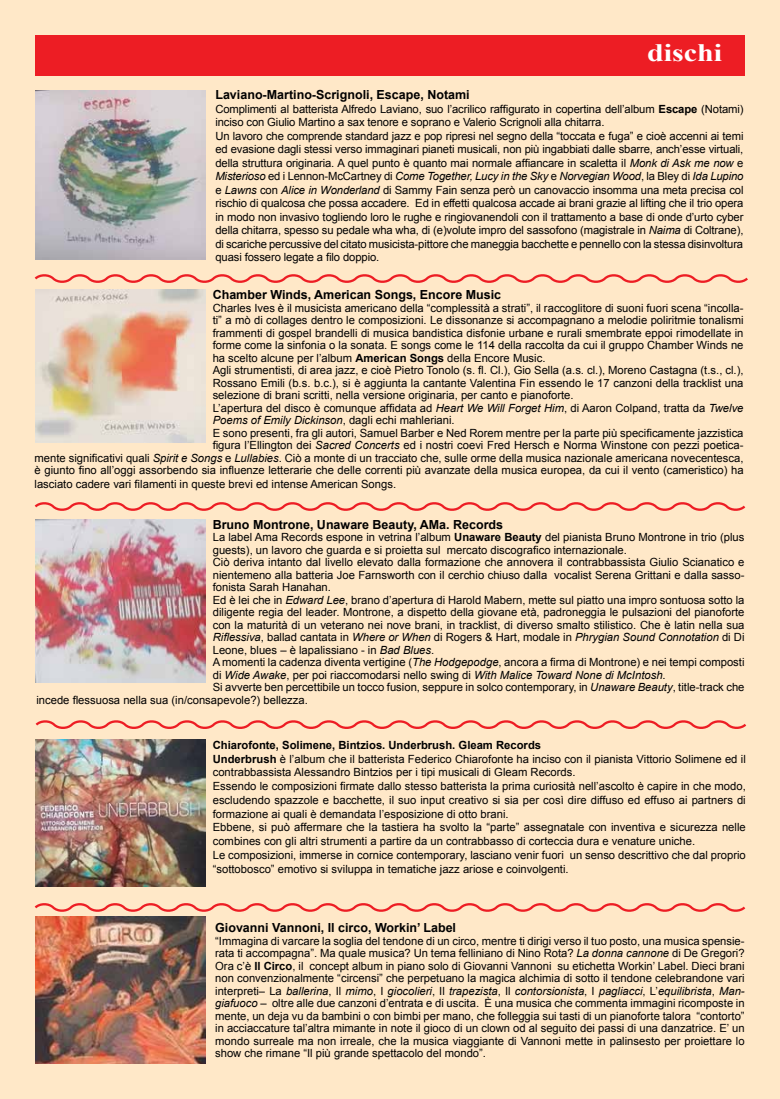
<style>
.page{position:relative;width:780px;height:1099px;background:#fff}
.page>*{position:absolute;margin:0;border:0;box-sizing:border-box;transform-origin:0 0}
.t1{font:700 25px "Times New Roman";color:#fff;scale:1.2 1}
.t2{font:700 12.5px "Arial";color:#000}
.t3{font:11.25px/13.5px "Arial";color:#000}
.t4{font:italic 11.25px "Arial";color:#000}
.s1{font-weight:700}
.s2{font-style:italic}
.s3{font-style:normal}
</style>
<div class="page">
<div style="left:0;top:0;width:779px;height:1098px;background:#ffe8c8"></div>
<div style="left:35px;top:35px;width:709px;height:41px;background:#ed1d24"></div>
<svg style="left:34px;top:274px;width:714px;height:9px"></svg>
<svg style="left:34px;top:502px;width:712px;height:9px"></svg>
<svg style="left:35px;top:720px;width:712px;height:9px"></svg>
<img style="left:35px;top:91px;width:171px;height:168px">
<img style="left:35px;top:290px;width:170px;height:152px">
<img style="left:35px;top:519px;width:171px;height:163px">
<svg style="left:34px;top:903px;width:712px;height:9px"></svg>
<img style="left:35px;top:739px;width:171px;height:147px">
<img style="left:35px;top:916px;width:171px;height:147px">
<h1 class="t1" style="left:647px;top:35px;width:64px">dischi</h1>
<p class="t2" style="left:215px;top:87px;width:256px">Laviano-Martino-Scrignoli, Escape, Notami</p>
<p class="t3" style="left:215px;top:102px;width:529px">Complimenti al batterista Alfredo Laviano, suo l’acrilico raffigurato in copertina dell’album <span class="s1">Escape</span> (Notami) inciso con Giulio Martino a sax tenore e soprano e Valerio Scrignoli alla chitarra.<br>Un lavoro che comprende standard jazz e pop ripresi nel segno della “toccata e fuga” e cioè accenni ai temi ed evasione dagli stessi verso immaginari pianeti musicali, non più ingabbiati dalle sbarre, anch’esse virtuali, della struttura originaria. A quel punto è quanto mai normale affiancare in scaletta il <span class="s2">Monk di Ask me now</span> e <span class="s2">Misterioso</span> ed i Lennon-McCartney di <span class="s2">Come Together, Lucy in the Sky</span> e <span class="s2">Norvegian Wood</span>, la Bley di <span class="s2">Ida Lupino </span>e <span class="s2">Lawns</span> con <span class="s2">Alice in Wonderland</span> di Sammy Fain senza però un canovaccio insomma una meta precisa col rischio di qualcosa che possa accadere. Ed in effetti qualcosa accade ai brani grazie al lifting che il trio opera in modo non invasivo togliendo loro le rughe e ringiovanendoli con il trattamento a base di onde d’urto cyber della chitarra, spesso su pedale wha wha, di (e)volute impro del sassofono (magistrale in <span class="s2">Naima</span> di Coltrane), di scariche percussive del citato musicista-pittore che maneggia bacchette e pennello con la stessa disinvoltura quasi fossero legate a filo doppio.</p>
<p class="t2" style="left:213px;top:286px;width:290px">Chamber Winds, American Songs, Encore Music</p>
<p class="t3" style="left:213px;top:301px;width:532px">Charles Ives è il musicista americano della “complessità a strati”, il raccoglitore di suoni fuori scena “incolla-</p>
<p class="t3" style="left:213px;top:313px;width:532px">ti” a mò di collages dentro le composizioni. Le dissonanze si accompagnano a melodie poliritmie tonalismi</p>
<p class="t3" style="left:213px;top:326px;width:532px">frammenti di gospel brandelli di musica bandistica disfonie urbane e rurali smembrate eppoi rimodellate in</p>
<p class="t3" style="left:213px;top:338px;width:532px">forme come la sinfonia o la sonata. E songs come le 114 della raccolta da cui il gruppo Chamber Winds ne</p>
<p class="t3" style="left:213px;top:351px;width:334px">ha scelto alcune per l’album <span class="s1">American Songs</span> della Encore Music.</p>
<p class="t3" style="left:213px;top:363px;width:532px">Agli strumentisti, di area jazz, e cioè Pietro Tonolo (s. fl. Cl.), Gio Sella (a.s. cl.), Moreno Castagna (t.s., cl.),</p>
<p class="t3" style="left:213px;top:376px;width:532px">Rossano Emili (b.s. b.c.), si è aggiunta la cantante Valentina Fin essendo le 17 canzoni della tracklist una</p>
<p class="t3" style="left:213px;top:388px;width:362px">selezione di brani scritti, nella versione originaria, per canto e pianoforte.</p>
<p class="t3" style="left:213px;top:401px;width:532px">L’apertura del disco è comunque affidata ad <span class="s2">Heart We Will Forget Him</span>, di Aaron Colpand, tratta da <span class="s2">Twelve</span></p>
<p class="t4" style="left:213px;top:413px;width:243px">Poems of Emily Dickinson<span class="s3">, dagli echi mahleriani.</span></p>
<p class="t3" style="left:213px;top:426px;width:532px">E sono presenti, fra gli autori, Samuel Barber e Ned Rorem mentre per la parte più specificamente jazzistica</p>
<p class="t3" style="left:213px;top:438px;width:532px">figura l’Ellington dei <span class="s2">Sacred Concerts</span> ed i nostri coevi Fred Hersch e Norma Winstone con pezzi poetica-</p>
<p class="t3" style="left:35px;top:451px;width:710px">mente significativi quali <span class="s2">Spirit e Songs</span> e <span class="s2">Lullabies</span>. Ciò a monte di un tracciato che, sulle orme della musica nazionale americana novecentesca,</p>
<p class="t3" style="left:35px;top:463px;width:710px">è giunto fino all’oggi assorbendo sia influenze letterarie che delle correnti più avanzate della musica europea, da cui il vento (cameristico) ha</p>
<p class="t3" style="left:35px;top:477px;width:363px">lasciato cadere vari filamenti in queste brevi ed intense American Songs.</p>
<p class="t2" style="left:213px;top:516px;width:292px">Bruno Montrone, Unaware Beauty, AMa. Records</p>
<p class="t3" style="left:213px;top:530px;width:533px">La label Ama Records espone in vetrina l’album <span class="s1">Unaware Beauty</span> del pianista Bruno Montrone in trio (plus</p>
<p class="t3" style="left:213px;top:543px;width:415px">guests), un lavoro che guarda e si proietta sul mercato discografico internazionale.</p>
<p class="t3" style="left:213px;top:555px;width:533px">Ciò deriva intanto dal livello elevato dalla formazione che annovera il contrabbassista Giulio Scianatico e</p>
<p class="t3" style="left:213px;top:568px;width:533px">nientemeno alla batteria Joe Farnsworth con il cerchio chiuso dalla vocalist Serena Grittani e dalla sasso-</p>
<p class="t3" style="left:213px;top:580px;width:120px">fonista Sarah Hanahan.</p>
<p class="t3" style="left:213px;top:593px;width:533px">Ed è lei che in <span class="s2">Edward Lee</span>, brano d’apertura di Harold Mabern, mette sul piatto una impro sontuosa sotto la</p>
<p class="t3" style="left:213px;top:605px;width:533px">diligente regia del leader. Montrone, a dispetto della giovane età, padroneggia le pulsazioni del pianoforte</p>
<p class="t3" style="left:213px;top:618px;width:533px">con la maturità di un veterano nei nove brani, in tracklist, di diverso smalto stilistico. Che è latin nella sua</p>
<p class="t4" style="left:213px;top:630px;width:533px">Riflessiva<span class="s3">, ballad cantata in</span> Where or When <span class="s3">di Rogers &amp; Hart, modale in</span> Phrygian Sound Connotation <span class="s3">di Di</span></p>
<p class="t3" style="left:213px;top:643px;width:223px">Leone, blues – è lapalissiano - in <span class="s2">Bad Blues</span>.</p>
<p class="t3" style="left:213px;top:655px;width:533px">A momenti la cadenza diventa vertigine (<span class="s2">The Hodgepodge</span>, ancora a firma di Montrone) e nei tempi composti</p>
<p class="t4" style="left:213px;top:667px;width:454px"><span class="s3">di</span> Wide Awake<span class="s3">, per poi riaccomodarsi nello swing di</span> With Malice Toward None di McIntosh<span class="s3">.</span></p>
<p class="t3" style="left:213px;top:680px;width:533px">Si avverte ben percettibile un tocco fusion, seppure in solco contemporary, in <span class="s2">Unaware Beauty</span>, title-track che</p>
<p class="t3" style="left:36px;top:693px;width:273px">incede flessuosa nella sua (in/consapevole?) bellezza.</p>
<p class="t3" style="left:213px;top:738px;width:534px"><span class="s1">Chiarofonte, Solimene, Bintzios. Underbrush. Gleam Records<br>Underbrush</span> è l’album che il batterista Federico Chiarofonte ha inciso con il pianista Vittorio Solimene ed il contrabbassista Alessandro Bintzios per i tipi musicali di Gleam Records.<br>Essendo le composizioni firmate dallo stesso batterista la prima curiosità nell’ascolto è capire in che modo, escludendo spazzole e bacchette, il suo input creativo si sia per così dire diffuso ed effuso ai partners di formazione ai quali è demandata l’esposizione di otto brani.<br>Ebbene, si può affermare che la tastiera ha svolto la “parte” assegnatale con inventiva e sicurezza nelle combines con gli altri strumenti a partire da un contrabbasso di corteccia dura e venature uniche.<br>Le composizioni, immerse in cornice contemporary, lasciano venir fuori un senso descrittivo che dal proprio “sottobosco” emotivo si sviluppa in tematiche jazz ariose e coinvolgenti.</p>
<p class="t2" style="left:215px;top:919px;width:242px">Giovanni Vannoni, Il circo, Workin’ Label</p>
<p class="t3" style="left:215px;top:934px;width:531px;line-height:12.5px;text-align:justify">“Immagina di varcare la soglia del tendone di un circo, mentre ti dirigi verso il tuo posto, una musica spensie&shy;rata ti accompagna”. Ma quale musica? Un tema felliniano di Nino Rota? <span class="s2">La donna cannone</span> di De Gregori?<br>Ora c’è <span class="s1">Il Circo</span>, il concept album in piano solo di Giovanni Vannoni su etichetta Workin’ Label. Dieci brani non convenzionalmente “circensi” che perpetuano la magica alchimia di sotto il tendone celebrandone vari interpreti– La <span class="s2">ballerina</span>, Il <span class="s2">mimo</span>, I <span class="s2">giocolieri</span>, Il <span class="s2">trapezista</span>, Il <span class="s2">contorsionista</span>, I <span class="s2">pagliacci</span>, L’<span class="s2">equilibrista</span>, <span class="s2">Man&shy;giafuoco</span> – oltre alle due canzoni d’entrata e di uscita. È una musica che commenta immagini ricomposte in mente, un deja vu da bambini o con bimbi per mano, che folleggia sui tasti di un pianoforte talora “contorto” in acciaccature tal’altra mimante in note il gioco di un clown od al seguito dei passi di una danzatrice. E’ un mondo surreale ma non irreale, che la musica viaggiante di Vannoni mette in palinsesto per proiettare lo show che rimane “Il più grande spettacolo del mondo”.</p>
</div>
